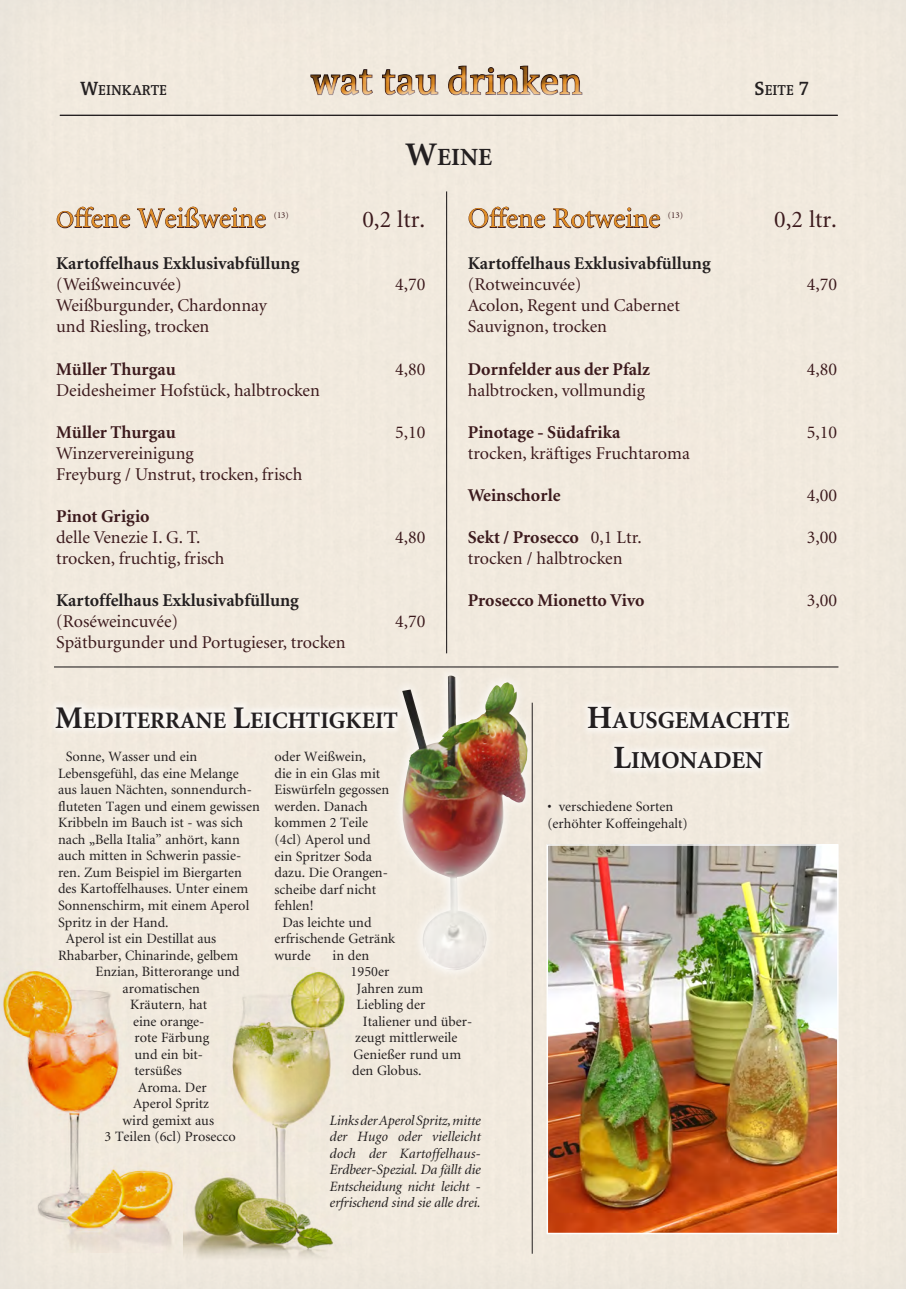
<style>
.page{position:relative;width:906px;height:1289px;background:#fff}
.page>*{position:absolute;margin:0;border:0;box-sizing:border-box;transform-origin:0 0}
.t1{font:37.5px "The Antiqua B5";color:#e28e25}
.t2{font:28.5px "Minion";color:#e28e25}
.t3{font:700 24.75px "Minion";color:#231f20}
.t4{font:700 24.45px/39.3px "Minion";color:#231f20;text-align:center}
.t5{font:24px "Minion";color:#3c1a1d}
.t6{font:700 23.7px "Minion";color:#231f20}
.t7{font:18px/21px "Minion";color:#3c1a1d}
.t8{font:700 18px "Minion";color:#3c1a1d}
.t9{font:700 18px "Minion";color:#231f20}
.t10{font:14.7px "The Antiqua B6 c Semi Bold Caps";color:#231f20}
.t11{font:14.25px/16.5px "Minion";color:#231f20}
.t12{font:italic 14.25px/16.5px "Minion";letter-spacing:-.01em;color:#231f20;text-align:justify}
.t13{font:9px "Minion";color:#3c1a1d}
.s1{font-size:19.5px}
.s2{font-size:33px}
.s3{font-size:24px}
.s4{font-weight:400}
.s5{font-size:31.5px}
.s6{font-size:32.55px}
</style>
<div class="page">
<div style="left:0;top:0;width:906px;height:1288px;background:#f1e9de"></div>
<hr style="left:446px;top:191px;width:1px;height:462px;background:#231f20">
<svg style="left:56px;top:206px;width:75px;height:22px;background:#bfb0a9"></svg>
<svg style="left:137px;top:206px;width:129px;height:23px;background:#c3b4ac"></svg>
<svg style="left:468px;top:206px;width:77px;height:22px;background:#bfb0a8"></svg>
<svg style="left:553px;top:207px;width:107px;height:22px;background:#c2b4ac"></svg>
<hr style="left:54px;top:666px;width:784px;height:1px;background:#231f20">
<svg style="left:309px;top:106px;width:66px;height:8px"></svg>
<div style="left:301px;top:58px;width:292px;height:48px;background:#f1eade"></div>
<div style="left:299px;top:57px;width:292px;height:45px;background:#231f20;opacity:.75"></div>
<hr style="left:60px;top:115px;width:777px;height:1px;background:#231f20">
<img style="left:184px;top:967px;width:168px;height:293px">
<div style="left:384px;top:663px;width:156px;height:320px;background:#f1eade"></div>
<img style="left:401px;top:675px;width:127px;height:295px">
<img style="left:0;top:958px;width:180px;height:294px">
<div style="left:48px;top:698px;width:358px;height:38px;background:#fff;opacity:.75"></div>
<div style="left:579px;top:698px;width:219px;height:78px;background:#fff;opacity:.75"></div>
<hr style="left:532px;top:702px;width:1px;height:551px;background:#231f20">
<img style="left:549px;top:847px;width:286px;height:384px">
<div style="left:546px;top:844px;width:292px;height:390px;border:2px solid #fff"></div>
<p class="t10" style="left:80px;top:83px;width:88px"><span class="s1">W</span>EINKARTE</p>
<h1 class="t1" style="left:311px;top:62px;width:273px">wat tau drinken</h1>
<h3 class="t3" style="left:405px;top:144px;width:88px"><span class="s2">W</span>EINE</h3>
<p class="t10" style="left:754px;top:83px;width:56px"><span class="s1">S</span>EITE <span class="s1">7</span></p>
<h2 class="t2" style="left:56px;top:204px;width:211px"><span class="s3">O</span>ffene Weißweine</h2>
<p class="t13" style="left:274px;top:211px;width:17px">(13)</p>
<h3 class="t5" style="left:362px;top:208px;width:64px">0,2 ltr.</h3>
<p class="t9" style="left:56px;top:254px;width:244px">Kartoffelhaus Exklusivabfüllung</p>
<p class="t7" style="left:56px;top:275px;width:127px">(Weißweincuvée)</p>
<p class="t7" style="left:395px;top:275px;width:32px">4,70</p>
<p class="t7" style="left:56px;top:296px;width:212px">Weißburgunder, Chardonnay und Riesling, trocken</p>
<p class="t8" style="left:56px;top:359px;width:121px">Müller Thurgau</p>
<p class="t7" style="left:395px;top:359px;width:32px">4,80</p>
<p class="t7" style="left:56px;top:380px;width:265px">Deidesheimer Hofstück, halbtrocken</p>
<p class="t8" style="left:56px;top:422px;width:121px">Müller Thurgau</p>
<p class="t7" style="left:395px;top:422px;width:32px">5,10</p>
<p class="t7" style="left:56px;top:443px;width:247px">Winzervereinigung<br>Freyburg / Unstrut, trocken, frisch</p>
<p class="t8" style="left:56px;top:506px;width:95px">Pinot Grigio</p>
<p class="t7" style="left:56px;top:527px;width:146px">delle Venezie I. G. T.</p>
<p class="t7" style="left:395px;top:527px;width:32px">4,80</p>
<p class="t7" style="left:56px;top:548px;width:170px">trocken, fruchtig, frisch</p>
<p class="t9" style="left:56px;top:590px;width:244px">Kartoffelhaus Exklusivabfüllung</p>
<p class="t7" style="left:56px;top:611px;width:124px">(Roséweincuvée)</p>
<p class="t7" style="left:395px;top:611px;width:32px">4,70</p>
<p class="t7" style="left:56px;top:632px;width:291px">Spätburgunder und Portugieser, trocken</p>
<h2 class="t2" style="left:468px;top:204px;width:194px">Offene Rotweine</h2>
<p class="t13" style="left:668px;top:211px;width:17px">(13)</p>
<h3 class="t5" style="left:774px;top:208px;width:64px">0,2 ltr.</h3>
<p class="t9" style="left:468px;top:254px;width:244px">Kartoffelhaus Exklusivabfüllung</p>
<p class="t7" style="left:468px;top:275px;width:115px">(Rotweincuvée)</p>
<p class="t7" style="left:807px;top:275px;width:32px">4,70</p>
<p class="t7" style="left:468px;top:296px;width:214px">Acolon, Regent und Cabernet<br>Sauvignon, trocken</p>
<p class="t8" style="left:468px;top:359px;width:184px">Dornfelder aus der Pfalz</p>
<p class="t7" style="left:807px;top:359px;width:32px">4,80</p>
<p class="t7" style="left:468px;top:380px;width:179px">halbtrocken, vollmundig</p>
<p class="t8" style="left:468px;top:422px;width:154px">Pinotage - Südafrika</p>
<p class="t7" style="left:807px;top:422px;width:32px">5,10</p>
<p class="t7" style="left:468px;top:443px;width:223px">trocken, kräftiges Fruchtaroma</p>
<p class="t8" style="left:468px;top:485px;width:94px">Weinschorle</p>
<p class="t7" style="left:807px;top:485px;width:32px">4,00</p>
<p class="t8" style="left:468px;top:527px;width:175px">Sekt / Prosecco <span class="s4">0,1 Ltr.</span></p>
<p class="t7" style="left:807px;top:527px;width:32px">3,00</p>
<p class="t7" style="left:468px;top:548px;width:156px">trocken / halbtrocken</p>
<p class="t8" style="left:468px;top:590px;width:178px">Prosecco Mionetto Vivo</p>
<p class="t7" style="left:807px;top:590px;width:32px">3,00</p>
<h3 class="t6" style="left:55px;top:707px;width:344px"><span class="s5">M</span>EDITERRANE <span class="s5">L</span>EICHTIGKEIT</h3>
<h3 class="t4" style="left:587px;top:701px;width:204px"><span class="s6">H</span>AUSGEMACHTE<br><span class="s6">L</span>IMONADEN</h3>
<p class="t11" style="left:66px;top:749px;width:133px">Sonne, Wasser und ein</p>
<p class="t11" style="left:58px;top:765px;width:182px">Lebensgefühl, das eine Melange</p>
<p class="t11" style="left:58px;top:782px;width:195px">aus lauen Nächten, sonnendurch-</p>
<p class="t11" style="left:58px;top:798px;width:203px">fluteten Tagen und einem gewissen</p>
<p class="t11" style="left:58px;top:815px;width:187px">Kribbeln im Bauch ist - was sich</p>
<p class="t11" style="left:58px;top:831px;width:183px">nach „Bella Italia” anhört, kann</p>
<p class="t11" style="left:58px;top:848px;width:185px">auch mitten in Schwerin passie-</p>
<p class="t11" style="left:58px;top:864px;width:185px">ren. Zum Beispiel im Biergarten</p>
<p class="t11" style="left:58px;top:881px;width:192px">des Kartoffelhauses. Unter einem</p>
<p class="t11" style="left:58px;top:897px;width:193px">Sonnenschirm, mit einem Aperol</p>
<p class="t11" style="left:58px;top:914px;width:112px">Spritz in der Hand.</p>
<p class="t11" style="left:66px;top:930px;width:152px">Aperol ist ein Destillat aus</p>
<p class="t11" style="left:58px;top:947px;width:182px">Rhabarber, Chinarinde, gelbem</p>
<p class="t11" style="left:96px;top:963px;width:146px">Enzian, Bitterorange und</p>
<p class="t11" style="left:123px;top:980px;width:79px">aromatischen</p>
<p class="t11" style="left:130px;top:996px;width:79px">Kräutern, hat</p>
<p class="t11" style="left:133px;top:1013px;width:73px">eine orange-</p>
<p class="t11" style="left:135px;top:1029px;width:76px">rote Färbung</p>
<p class="t11" style="left:135px;top:1046px;width:70px">und ein bit-</p>
<p class="t11" style="left:135px;top:1062px;width:49px">tersüßes</p>
<p class="t11" style="left:138px;top:1079px;width:70px">Aroma. Der</p>
<p class="t11" style="left:133px;top:1095px;width:78px">Aperol Spritz</p>
<p class="t11" style="left:123px;top:1112px;width:93px">wird gemixt aus</p>
<p class="t11" style="left:105px;top:1128px;width:133px">3 Teilen (6cl) Prosecco</p>
<p class="t11" style="left:274px;top:749px;width:93px">oder Weißwein,</p>
<p class="t11" style="left:274px;top:765px;width:107px">die in ein Glas mit</p>
<p class="t11" style="left:274px;top:782px;width:116px">Eiswürfeln gegossen</p>
<p class="t11" style="left:274px;top:798px;width:95px">werden. Danach</p>
<p class="t11" style="left:274px;top:815px;width:95px">kommen 2 Teile</p>
<p class="t11" style="left:274px;top:831px;width:98px">(4cl) Aperol und</p>
<p class="t11" style="left:274px;top:848px;width:99px">ein Spritzer Soda</p>
<p class="t11" style="left:274px;top:864px;width:115px">dazu. Die Orangen-</p>
<p class="t11" style="left:274px;top:881px;width:103px">scheibe darf nicht</p>
<p class="t11" style="left:274px;top:897px;width:40px">fehlen!</p>
<p class="t11" style="left:282px;top:914px;width:91px">Das leichte und</p>
<p class="t11" style="left:274px;top:930px;width:122px">erfrischende Getränk</p>
<p class="t11" style="left:274px;top:947px;width:38px">wurde</p>
<p class="t11" style="left:333px;top:947px;width:38px">in den</p>
<p class="t11" style="left:351px;top:963px;width:40px">1950er</p>
<p class="t11" style="left:357px;top:980px;width:68px">Jahren zum</p>
<p class="t11" style="left:357px;top:996px;width:70px">Liebling der</p>
<p class="t11" style="left:363px;top:1013px;width:111px">Italiener und über-</p>
<p class="t11" style="left:355px;top:1029px;width:104px">zeugt mittlerweile</p>
<p class="t11" style="left:354px;top:1046px;width:109px">Genießer rund um</p>
<p class="t11" style="left:352px;top:1062px;width:71px">den Globus.</p>
<p class="t11" style="left:547px;top:798px;width:142px">• verschiedene Sorten (erhöhter Koffeingehalt)</p>
<p class="t12" style="left:329px;top:1112px;width:152px">Links der Aperol Spritz, mitte der Hugo oder vielleicht doch der Kartoffelhaus-Erdbeer-Spezial. Da fällt die Entscheidung nicht leicht - erfrischend sind sie alle drei.</p>
</div>
